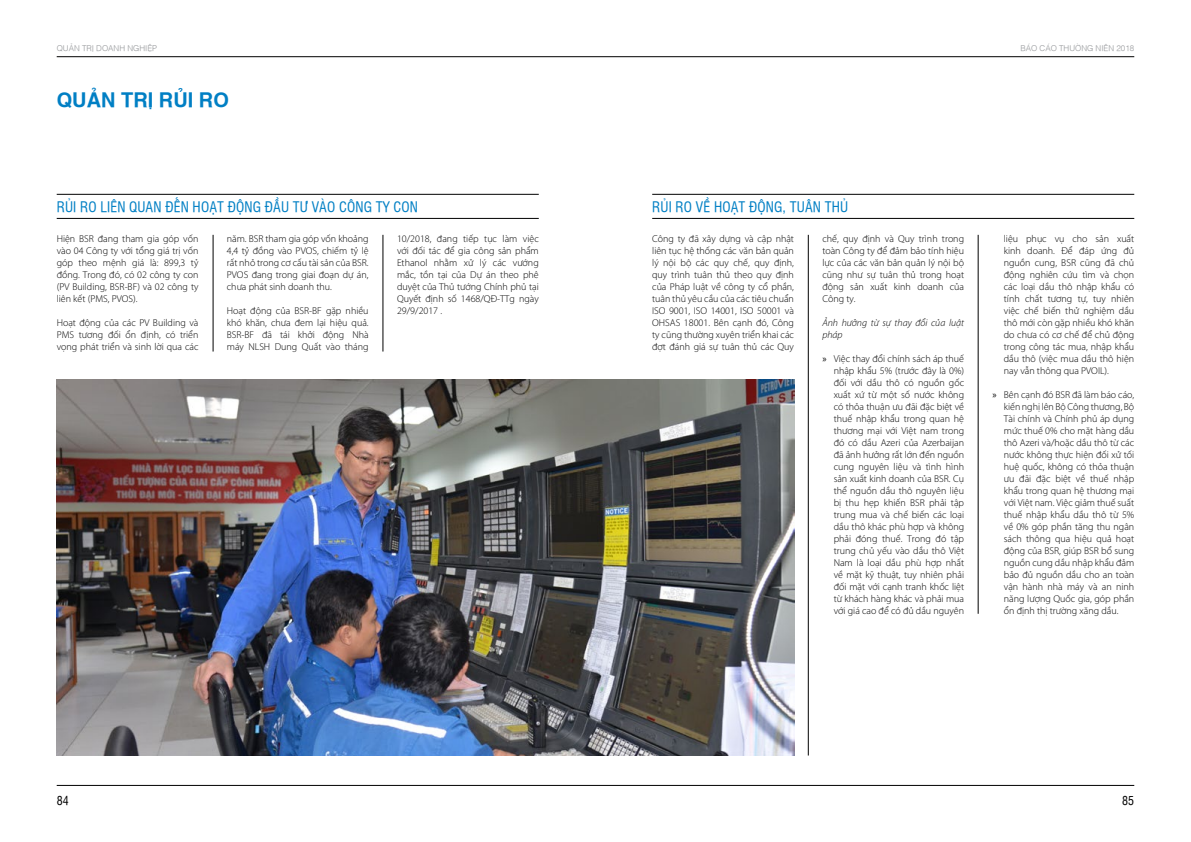
<style>
.page{position:relative;width:1191px;height:842px;background:#fff}
.page>*{position:absolute;margin:0;border:0;box-sizing:border-box;transform-origin:0 0}
.t1{font:700 20px "SFU Helvetica";color:#007fc4}
.t2{font:14px "UVN Hong Ha Hep";letter-spacing:.01em;color:#007fc4}
.t3{font:12px "UVN Hong Ha Hep";color:#000}
.t4{font:300 10px/12px "Myriad Pro";color:#000;text-align:justify}
.t5{font:italic 300 10px/12px "Myriad Pro";color:#000}
.t6{font:300 8px "SFU Helvetica";color:#939598}
.s1{font-weight:400}
</style>
<div class="page">
<hr style="left:808px;top:235px;width:1px;height:520px;background:#000">
<hr style="left:978px;top:235px;width:1px;height:379px;background:#000">
<hr style="left:652px;top:218px;width:482px;height:1px;background:#000">
<hr style="left:652px;top:194px;width:482px;height:1px;background:#000">
<hr style="left:213px;top:235px;width:1px;height:116px;background:#000">
<hr style="left:383px;top:235px;width:1px;height:116px;background:#000">
<hr style="left:57px;top:218px;width:482px;height:1px;background:#000">
<hr style="left:57px;top:194px;width:482px;height:1px;background:#000">
<img style="left:57px;top:380px;width:737px;height:375px">
<hr style="left:57px;top:57px;width:1077px;height:1px;background:#000">
<hr style="left:57px;top:785px;width:1077px;height:1px;background:#000">
<p class="t6" style="left:57px;top:42px;width:102px">QUẢN TRỊ DOANH NGHIỆP</p>
<p class="t6" style="left:1020px;top:42px;width:115px">BÁO CÁO THƯỜNG NIÊN 2018</p>
<h1 class="t1" style="left:57px;top:84px;width:174px">QUẢN TRỊ RỦI RO</h1>
<h2 class="t2" style="left:57px;top:197px;width:363px">RỦI RO LIÊN QUAN ĐẾN HOẠT ĐỘNG ĐẦU TƯ VÀO CÔNG TY CON</h2>
<p class="t4" style="left:227px;top:233px;width:143px">năm. BSR tham gia góp vốn khoảng 4,4 tỷ đồng vào PVOS, chiếm tỷ lệ rất nhỏ trong cơ cấu tài sản của BSR.<br>PVOS đang trong giai đoạn dự án, chưa phát sinh doanh thu.</p>
<p class="t4" style="left:227px;top:305px;width:143px">Hoạt động của BSR-BF gặp nhiều khó khăn, chưa đem lại hiệu quả.<br>BSR-BF đã tái khởi động Nhà máy NLSH Dung Quất vào tháng</p>
<p class="t4" style="left:57px;top:233px;width:143px">Hiện BSR đang tham gia góp vốn vào 04 Công ty với tổng giá trị vốn góp theo mệnh giá là: 899,3 tỷ đồng. Trong đó, có 02 công ty con (PV Building, BSR-BF) và 02 công ty liên kết (PMS, PVOS).</p>
<p class="t4" style="left:57px;top:317px;width:143px">Hoạt động của các PV Building và PMS tương đối ổn định, có triển vọng phát triển và sinh lời qua các</p>
<p class="t4" style="left:397px;top:233px;width:143px">10/2018, đang tiếp tục làm việc với đối tác để gia công sản phẩm Ethanol nhằm xử lý các vướng mắc, tồn tại của Dự án theo phê duyệt của Thủ tướng Chính phủ tại Quyết định số 1468/QĐ-TTg ngày 29/9/2017 .</p>
<h2 class="t2" style="left:652px;top:197px;width:197px">RỦI RO VỀ HOẠT ĐỘNG, TUÂN THỦ</h2>
<p class="t4" style="left:822px;top:233px;width:143px">chế, quy định và Quy trình trong toàn Công ty để đảm bảo tính hiệu lực của các văn bản quản lý nội bộ cũng như sự tuân thủ trong hoạt động sản xuất kinh doanh của Công ty.</p>
<p class="t5" style="left:822px;top:317px;width:143px">Ảnh hưởng từ sự thay đổi của luật pháp</p>
<p class="t4" style="left:833px;top:353px;width:132px;text-indent:-11px"><span class="s1">»</span> Việc thay đổi chính sách áp thuế nhập khẩu 5% (trước đây là 0%) đối với dầu thô có nguồn gốc xuất xứ từ một số nước không có thỏa thuận ưu đãi đặc biệt về thuế nhập khẩu trong quan hệ thương mại với Việt nam trong đó có dầu Azeri của Azerbaijan đã ảnh hưởng rất lớn đến nguồn cung nguyên liệu và tình hình sản xuất kinh doanh của BSR. Cụ thể nguồn dầu thô nguyên liệu bị thu hẹp khiến BSR phải tập trung mua và chế biến các loại dầu thô khác phù hợp và không phải đóng thuế. Trong đó tập trung chủ yếu vào dầu thô Việt Nam là loại dầu phù hợp nhất về mặt kỹ thuật, tuy nhiên phải đối mặt với cạnh tranh khốc liệt từ khách hàng khác và phải mua với giá cao để có đủ dầu nguyên</p>
<p class="t4" style="left:652px;top:233px;width:143px">Công ty đã xây dựng và cập nhật liên tục hệ thống các văn bản quản lý nội bộ các quy chế, quy định, quy trình tuân thủ theo quy định của Pháp luật về công ty cổ phần, tuân thủ yêu cầu của các tiêu chuẩn ISO 9001, ISO 14001, ISO 50001 và OHSAS 18001. Bên cạnh đó, Công ty cũng thường xuyên triển khai các đợt đánh giá sự tuân thủ các Quy</p>
<p class="t4" style="left:1003px;top:233px;width:132px">liệu phục vụ cho sản xuất kinh doanh. Để đáp ứng đủ nguồn cung, BSR cũng đã chủ động nghiên cứu tìm và chọn các loại dầu thô nhập khẩu có tính chất tương tự, tuy nhiên việc chế biến thử nghiệm dầu thô mới còn gặp nhiều khó khăn do chưa có cơ chế để chủ động trong công tác mua, nhập khẩu dầu thô (việc mua dầu thô hiện nay vẫn thông qua PVOIL).</p>
<p class="t4" style="left:1003px;top:389px;width:132px;text-indent:-11px"><span class="s1">»</span> Bên cạnh đó BSR đã làm báo cáo, kiến nghị lên Bộ Công thương, Bộ Tài chính và Chính phủ áp dụng mức thuế 0% cho mặt hàng dầu thô Azeri và/hoặc dầu thô từ các nước không thực hiện đối xử tối huệ quốc, không có thỏa thuận ưu đãi đặc biệt về thuế nhập khẩu trong quan hệ thương mại với Việt nam. Việc giảm thuế suất thuế nhập khẩu dầu thô từ 5% về 0% góp phần tăng thu ngân sách thông qua hiệu quả hoạt động của BSR, giúp BSR bổ sung nguồn cung dầu nhập khẩu đảm bảo đủ nguồn dầu cho an toàn vận hành nhà máy và an ninh năng lượng Quốc gia, góp phần ổn định thị trường xăng dầu.</p>
<p class="t3" style="left:57px;top:792px;width:13px">84</p>
<p class="t3" style="left:1122px;top:792px;width:13px">85</p>
</div>
